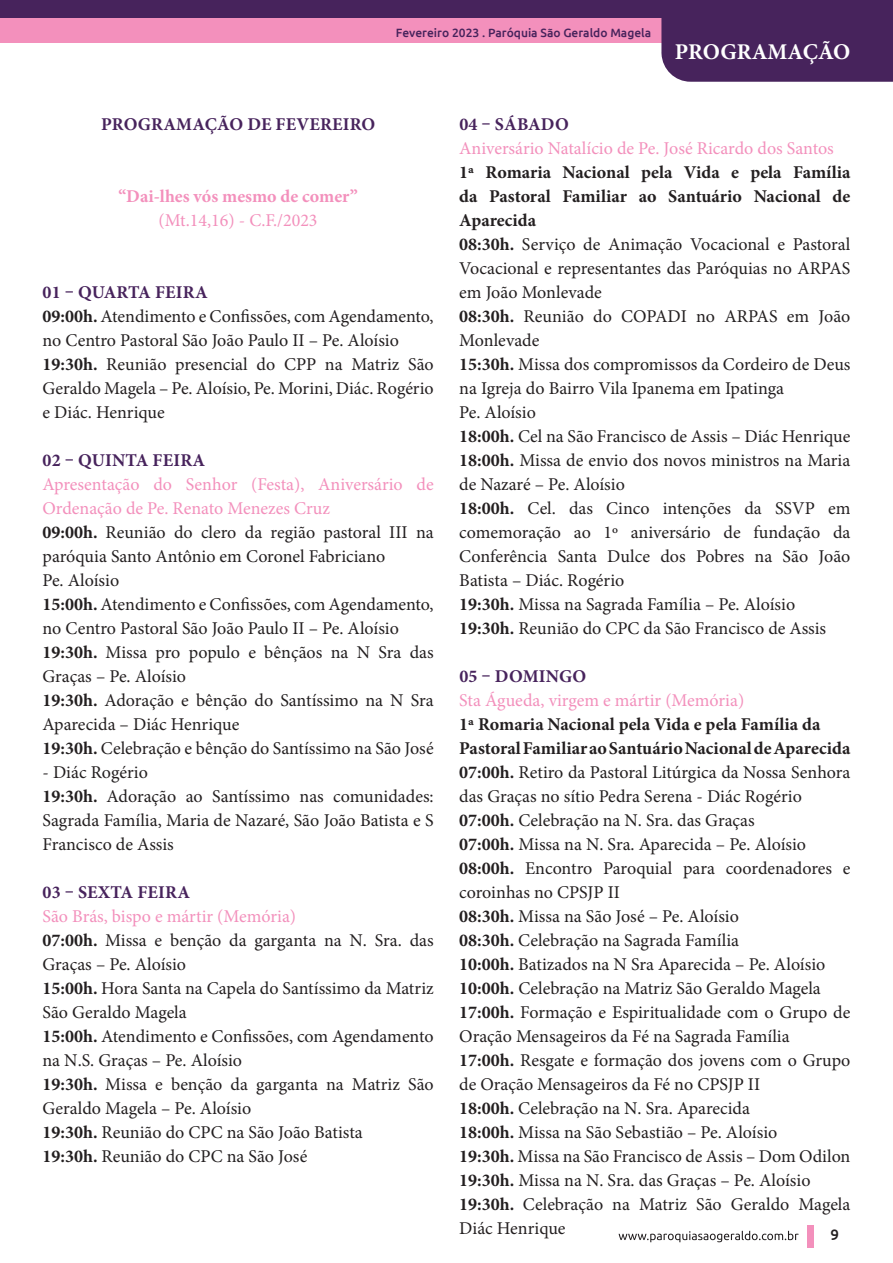
<style>
.page{position:relative;width:893px;height:1263px;background:#fff}
.page>*{position:absolute;margin:0;border:0;box-sizing:border-box;transform-origin:0 0}
.t1{font:700 22.5px "Minion Pro";color:#fff}
.t2{font:18px/24px "Minion Pro";color:#231f20}
.t3{font:18px/24px "Minion Pro";color:#f390bc}
.t4{font:700 18px/24px "Minion Pro";color:#231f20;text-align:justify}
.t5{font:700 18px "Minion Pro";letter-spacing:.01em;color:#47235c}
.t6{font:700 18px/24px "Minion Pro";color:#f390bc;text-align:center}
.t7{font:500 15px "Ubuntu";color:#231f20}
.t8{font:500 12px "Ubuntu";color:#47235c}
.s1{font-weight:400}
.s2{font-weight:700}
</style>
<div class="page">
<div style="left:807px;top:1225px;width:6px;height:23px;background:#f390bc"></div>
<svg style="left:619px;top:1231px;width:180px;height:11px"></svg>
<div style="left:0;top:0;width:893px;height:43px;background:#f390bc"></div>
<div style="left:0;top:0;width:893px;height:18px;background:#47235c"></div>
<div style="left:661px;top:18px;width:232px;height:64px;background:#47235c"></div>
<p class="t8" style="left:396px;top:25px;width:257px">Fevereiro 2023 . Paróquia São Geraldo Magela</p>
<p class="t1" style="left:675px;top:36px;width:177px">PROGRAMAÇÃO</p>
<p class="t5" style="left:101px;top:112px;width:276px">PROGRAMAÇÃO DE FEVEREIRO</p>
<p class="t6" style="left:119px;top:184px;width:241px">“Dai-lhes vós mesmo de comer” <span class="s1">(Mt.14,16) - C.F./2023</span></p>
<p class="t5" style="left:43px;top:280px;width:167px">01 – QUARTA FEIRA</p>
<p class="t2" style="left:43px;top:304px;width:393px"><span class="s2">09:00h.</span> Atendimento e Confissões, com Agendamento, no Centro Pastoral São João Paulo II – Pe. Aloísio</p>
<p class="t2" style="left:43px;top:352px;width:393px;text-align:justify"><span class="s2">19:30h.</span> Reunião presencial do CPP na Matriz São Geraldo Magela – Pe. Aloísio, Pe. Morini, Diác. Rogério e Diác. Henrique</p>
<p class="t5" style="left:43px;top:448px;width:164px">02 – QUINTA FEIRA</p>
<p class="t3" style="left:43px;top:472px;width:393px">Apresentação do Senhor (Festa), Aniversário de<br>Ordenação de Pe. Renato Menezes Cruz</p>
<p class="t2" style="left:43px;top:520px;width:393px"><span class="s2">09:00h.</span> Reunião do clero da região pastoral III na paróquia Santo Antônio em Coronel Fabriciano</p>
<p class="t2" style="left:43px;top:568px;width:78px">Pe. Aloísio</p>
<p class="t2" style="left:43px;top:592px;width:393px"><span class="s2">15:00h.</span> Atendimento e Confissões, com Agendamento, no Centro Pastoral São João Paulo II – Pe. Aloísio</p>
<p class="t2" style="left:43px;top:640px;width:393px"><span class="s2">19:30h.</span> Missa pro populo e bênçãos na N Sra das<br>Graças – Pe. Aloísio</p>
<p class="t2" style="left:43px;top:688px;width:393px"><span class="s2">19:30h.</span> Adoração e bênção do Santíssimo na N Sra<br>Aparecida – Diác Henrique</p>
<p class="t2" style="left:43px;top:736px;width:393px"><span class="s2">19:30h.</span> Celebração e bênção do Santíssimo na São José</p>
<p class="t2" style="left:43px;top:760px;width:107px">- Diác Rogério</p>
<p class="t2" style="left:43px;top:784px;width:393px;text-align:justify"><span class="s2">19:30h.</span> Adoração ao Santíssimo nas comunidades:<br>Sagrada Família, Maria de Nazaré, São João Batista e S Francisco de Assis</p>
<p class="t5" style="left:43px;top:880px;width:149px">03 – SEXTA FEIRA</p>
<p class="t3" style="left:43px;top:904px;width:255px">São Brás, bispo e mártir (Memória)</p>
<p class="t2" style="left:43px;top:928px;width:393px"><span class="s2">07:00h.</span> Missa e benção da garganta na N. Sra. das<br>Graças – Pe. Aloísio</p>
<p class="t2" style="left:43px;top:976px;width:393px"><span class="s2">15:00h.</span> Hora Santa na Capela do Santíssimo da Matriz<br>São Geraldo Magela</p>
<p class="t2" style="left:43px;top:1024px;width:393px"><span class="s2">15:00h.</span> Atendimento e Confissões, com Agendamento na N.S. Graças – Pe. Aloísio</p>
<p class="t2" style="left:43px;top:1072px;width:393px"><span class="s2">19:30h.</span> Missa e benção da garganta na Matriz São<br>Geraldo Magela – Pe. Aloísio</p>
<p class="t2" style="left:43px;top:1120px;width:322px"><span class="s2">19:30h.</span> Reunião do CPC na São João Batista</p>
<p class="t2" style="left:43px;top:1144px;width:266px"><span class="s2">19:30h.</span> Reunião do CPC na São José</p>
<p class="t5" style="left:459px;top:112px;width:111px">04 – SÁBADO</p>
<p class="t3" style="left:459px;top:136px;width:376px">Aniversário Natalício de Pe. José Ricardo dos Santos</p>
<p class="t4" style="left:459px;top:160px;width:393px">1ª Romaria Nacional pela Vida e pela Família da Pastoral Familiar ao Santuário Nacional de Aparecida</p>
<p class="t2" style="left:459px;top:232px;width:393px;text-align:justify"><span class="s2">08:30h.</span> Serviço de Animação Vocacional e Pastoral Vocacional e representantes das Paróquias no ARPAS em João Monlevade</p>
<p class="t2" style="left:459px;top:304px;width:393px"><span class="s2">08:30h.</span> Reunião do COPADI no ARPAS em João<br>Monlevade</p>
<p class="t2" style="left:459px;top:352px;width:393px"><span class="s2">15:30h.</span> Missa dos compromissos da Cordeiro de Deus na Igreja do Bairro Vila Ipanema em Ipatinga</p>
<p class="t2" style="left:459px;top:400px;width:78px">Pe. Aloísio</p>
<p class="t2" style="left:459px;top:424px;width:393px"><span class="s2">18:00h.</span> Cel na São Francisco de Assis – Diác Henrique</p>
<p class="t2" style="left:459px;top:448px;width:393px"><span class="s2">18:00h.</span> Missa de envio dos novos ministros na Maria de Nazaré – Pe. Aloísio</p>
<p class="t2" style="left:459px;top:496px;width:393px;text-align:justify"><span class="s2">18:00h.</span> Cel. das Cinco intenções da SSVP em comemoração ao 1º aniversário de fundação da Conferência Santa Dulce dos Pobres na São João Batista – Diác. Rogério</p>
<p class="t2" style="left:459px;top:592px;width:337px"><span class="s2">19:30h.</span> Missa na Sagrada Família – Pe. Aloísio</p>
<p class="t2" style="left:459px;top:616px;width:368px"><span class="s2">19:30h.</span> Reunião do CPC da São Francisco de Assis</p>
<p class="t5" style="left:459px;top:664px;width:128px">05 – DOMINGO</p>
<p class="t3" style="left:459px;top:688px;width:287px">Sta Águeda, virgem e mártir (Memória)</p>
<p class="t4" style="left:459px;top:712px;width:363px">1ª Romaria Nacional pela Vida e pela Família da</p>
<p class="t4" style="left:459px;top:736px;width:393px">Pastoral Familiar ao Santuário Nacional de Aparecida</p>
<p class="t2" style="left:459px;top:760px;width:393px"><span class="s2">07:00h.</span> Retiro da Pastoral Litúrgica da Nossa Senhora das Graças no sítio Pedra Serena - Diác Rogério</p>
<p class="t2" style="left:459px;top:808px;width:297px"><span class="s2">07:00h.</span> Celebração na N. Sra. das Graças</p>
<p class="t2" style="left:459px;top:832px;width:348px"><span class="s2">07:00h.</span> Missa na N. Sra. Aparecida – Pe. Aloísio</p>
<p class="t2" style="left:459px;top:856px;width:393px"><span class="s2">08:00h.</span> Encontro Paroquial para coordenadores e coroinhas no CPSJP II</p>
<p class="t2" style="left:459px;top:904px;width:281px"><span class="s2">08:30h.</span> Missa na São José – Pe. Aloísio</p>
<p class="t2" style="left:459px;top:928px;width:281px"><span class="s2">08:30h.</span> Celebração na Sagrada Família</p>
<p class="t2" style="left:459px;top:952px;width:368px"><span class="s2">10:00h.</span> Batizados na N Sra Aparecida – Pe. Aloísio</p>
<p class="t2" style="left:459px;top:976px;width:363px"><span class="s2">10:00h.</span> Celebração na Matriz São Geraldo Magela</p>
<p class="t2" style="left:459px;top:1000px;width:393px"><span class="s2">17:00h.</span> Formação e Espiritualidade com o Grupo de<br>Oração Mensageiros da Fé na Sagrada Família</p>
<p class="t2" style="left:459px;top:1048px;width:393px"><span class="s2">17:00h.</span> Resgate e formação dos jovens com o Grupo de Oração Mensageiros da Fé no CPSJP II</p>
<p class="t2" style="left:459px;top:1096px;width:292px"><span class="s2">18:00h.</span> Celebração na N. Sra. Aparecida</p>
<p class="t2" style="left:459px;top:1120px;width:320px"><span class="s2">18:00h.</span> Missa na São Sebastião – Pe. Aloísio</p>
<p class="t2" style="left:459px;top:1144px;width:393px"><span class="s2">19:30h.</span> Missa na São Francisco de Assis – Dom Odilon</p>
<p class="t2" style="left:459px;top:1168px;width:353px"><span class="s2">19:30h.</span> Missa na N. Sra. das Graças – Pe. Aloísio</p>
<p class="t2" style="left:459px;top:1192px;width:393px"><span class="s2">19:30h.</span> Celebração na Matriz São Geraldo Magela<br>Diác Henrique</p>
<p class="t7" style="left:831px;top:1225px;width:10px">9</p>
</div>
